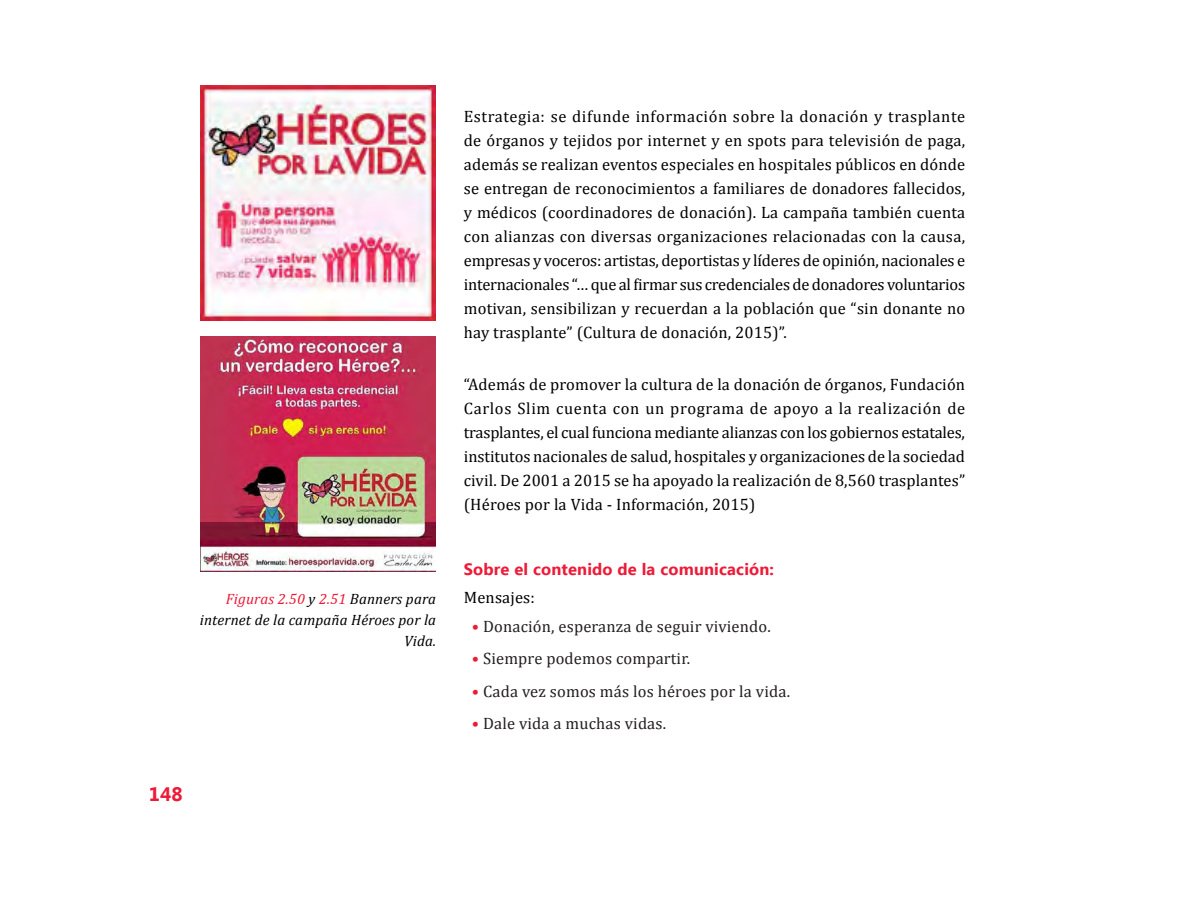
<style>
.page{position:relative;width:1188px;height:918px;background:#fff}
.page>*{position:absolute;margin:0;border:0;box-sizing:border-box;transform-origin:0 0}
.t1{font:700 19.5px "Ebrima";color:#ed1a38}
.t2{font:16.5px/24px "Cambria";letter-spacing:.01em;color:#000;text-align:justify}
.t3{font:16.5px "Cambria";letter-spacing:.01em;color:#231f20}
.t4{font:700 16.5px "Ebrima";letter-spacing:.01em;color:#ed1a38}
.t5{font:italic 15px/21px "Cambria";letter-spacing:.01em;color:#000;text-align:right}
.s1{color:#ed1a38}
</style>
<div class="page">
<img style="left:201px;top:85px;width:235px;height:235px">
<img style="left:201px;top:337px;width:234px;height:234px">
<p class="t5" style="left:200px;top:587px;width:238px"><span class="s1">Figuras 2.50</span> y <span class="s1">2.51</span> Banners para internet de la campaña Héroes por la<br>Vida.</p>
<p class="t1" style="left:149px;top:779px;width:36px">148</p>
<p class="t2" style="left:464px;top:104px;width:503px">Estrategia: se difunde información sobre la donación y trasplante de órganos y tejidos por internet y en spots para televisión de paga, además se realizan eventos especiales en hospitales públicos en dónde se entregan de reconocimientos a familiares de donadores fallecidos, y médicos (coordinadores de donación). La campaña también cuenta con alianzas con diversas organizaciones relacionadas con la causa, empresas y voceros: artistas, deportistas y líderes de opinión, nacionales e internacionales “… que al firmar sus credenciales de donadores voluntarios motivan, sensibilizan y recuerdan a la población que “sin donante no hay trasplante” (Cultura de donación, 2015)”.</p>
<p class="t2" style="left:464px;top:372px;width:503px">“Además de promover la cultura de la donación de órganos, Fundación Carlos Slim cuenta con un programa de apoyo a la realización de trasplantes, el cual funciona mediante alianzas con los gobiernos estatales, institutos nacionales de salud, hospitales y organizaciones de la sociedad civil. De 2001 a 2015 se ha apoyado la realización de 8,560 trasplantes” (Héroes por la Vida - Información, 2015)</p>
<p class="t4" style="left:464px;top:557px;width:312px">Sobre el contenido de la comunicación:</p>
<p class="t2" style="left:464px;top:586px;width:73px">Mensajes:</p>
<p class="t3" style="left:472px;top:616px;width:301px"><span class="s1">•</span> Donación, esperanza de seguir viviendo.</p>
<p class="t3" style="left:472px;top:649px;width:220px"><span class="s1">•</span> Siempre podemos compartir.</p>
<p class="t3" style="left:472px;top:681px;width:320px"><span class="s1">•</span> Cada vez somos más los héroes por la vida.</p>
<p class="t3" style="left:472px;top:714px;width:196px"><span class="s1">•</span> Dale vida a muchas vidas.</p>
</div>
